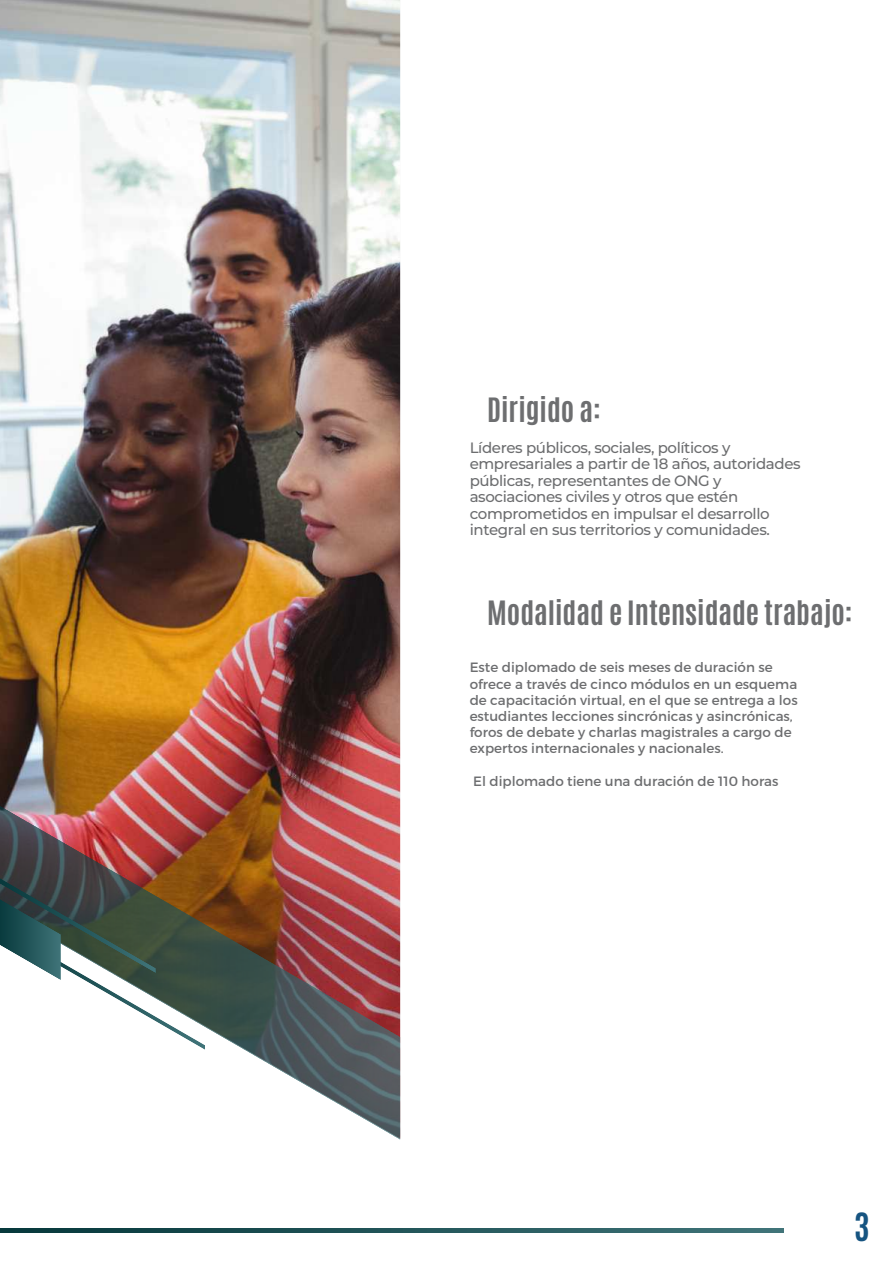
<style>
.page{position:relative;width:893px;height:1263px;background:#fff}
.page>*{position:absolute;margin:0;border:0;box-sizing:border-box;transform-origin:0 0}
.t1{font:700 33px "Antonio";color:#165481}
.t2{font:700 28.5px "Antonio";color:#6d6e70}
.t3{font:500 15px/16.5px "Montserrat";letter-spacing:-.025em;color:#6d6e70}
.t4{font:13.5px/16.2px "Montserrat";color:#6d6e70}
</style>
<div class="page">
<svg style="left:0;top:1228px;width:784px;height:4px;background:#225559"></svg>
<img style="left:0;top:0;width:400px;height:805px">
<img style="left:0;top:805px;width:400px;height:334px">
<svg style="left:0;top:878px;width:205px;height:172px"></svg>
<h2 class="t2" style="left:487px;top:393px;width:115px">Dirigido a:</h2>
<p class="t3" style="left:470px;top:440px;width:333px">LÌderes p˙blicos, sociales, polÌticos y empresariales a partir de 18 aÒos, autoridades p˙blicas, representantes de ONG y asociaciones civiles y otros que estÈn comprometidos en impulsar el desarrollo integral en sus territorios y comunidades.</p>
<h2 class="t2" style="left:487px;top:592px;width:367px">Modalidad e Intensidade trabajo:</h2>
<p class="t4" style="left:470px;top:660px;width:330px">Este diplomado de seis meses de duración se ofrece a través de cinco módulos en un esquema de capacitación virtual, en el que se entrega a los estudiantes lecciones sincrónicas y asincrónicas, foros de debate y charlas magistrales a cargo de expertos internacionales y nacionales.</p>
<p class="t4" style="left:473px;top:774px;width:307px">El diplomado tiene una duración de 110 horas</p>
<h1 class="t1" style="left:854px;top:1208px;width:17px">3</h1>
</div>
